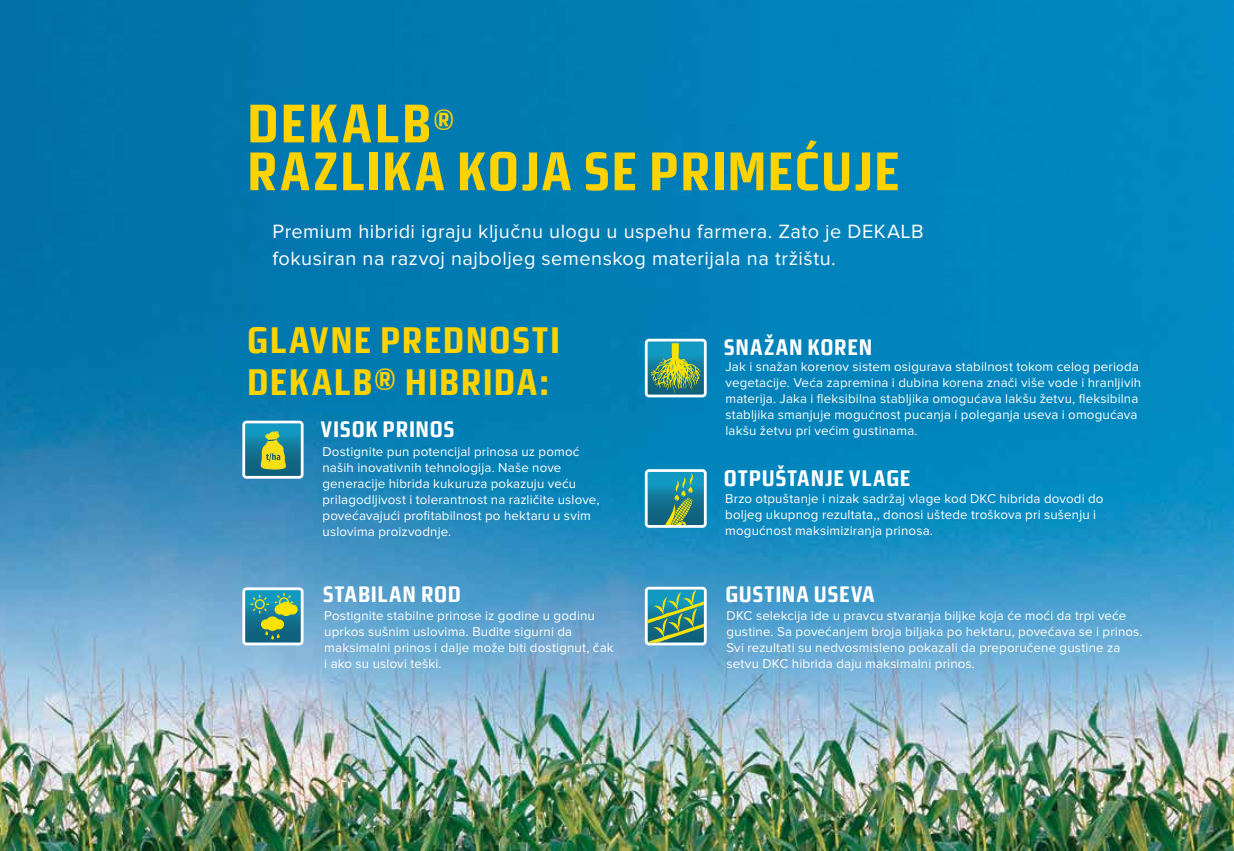
<style>
.page{position:relative;width:1234px;height:851px;background:#fff}
.page>*{position:absolute;margin:0;border:0;box-sizing:border-box;transform-origin:0 0}
.t1{font:700 54.45px/47.8px "Morgan Sans Cond";letter-spacing:.03em;color:#ffd200}
.t2{font:700 37.2px/41.1px "Morgan Sans Cond";letter-spacing:.035em;color:#ffd200}
.t3{font:700 22.5px "Morgan Sans Cond";letter-spacing:.03em;color:#fff}
.t4{font:19.95px/27.2px "Proxima Nova";letter-spacing:.025em;color:#fff}
.t5{font:13.35px/15.9px "Proxima Nova";letter-spacing:.01em;color:#fff}
.s1{font-size:27.9px}
</style>
<div class="page">
<img style="left:0;top:0;width:1233px;height:850px">
<svg style="left:242px;top:587px;width:61px;height:58px"></svg>
<svg style="left:644px;top:339px;width:62px;height:58px"></svg>
<svg style="left:644px;top:469px;width:62px;height:58px"></svg>
<svg style="left:644px;top:586px;width:62px;height:59px"></svg>
<svg style="left:242px;top:420px;width:61px;height:58px"></svg>
<h1 class="t1" style="left:247px;top:101px;width:653px">DEKALB<sup>®<br></sup>RAZLIKA KOJA SE PRIMEĆUJE</h1>
<h3 class="t4" style="left:272px;top:219px;width:652px">Premium hibridi igraju ključnu ulogu u uspehu farmera. Zato je DEKALB fokusiran na razvoj najboljeg semenskog materijala na tržištu.</h3>
<h2 class="t2" style="left:247px;top:320px;width:314px">GLAVNE PREDNOSTI<br>DEKALB<span class="s1">®</span> HIBRIDA:</h2>
<h3 class="t3" style="left:321px;top:415px;width:135px">VISOK PRINOS</h3>
<p class="t5" style="left:322px;top:444px;width:278px">Dostignite pun potencijal prinosa uz pomoć naših inovativnih tehnologija. Naše nove generacije hibrida kukuruza pokazuju veću prilagodljivost i tolerantnost na različite uslove, povećavajući profitabilnost po hektaru u svim uslovima proizvodnje.</p>
<h3 class="t3" style="left:323px;top:580px;width:140px">STABILAN ROD</h3>
<p class="t5" style="left:324px;top:608px;width:291px">Postignite stabilne prinose iz godine u godinu uprkos sušnim uslovima. Budite sigurni da maksimalni prinos i dalje može biti dostignut, čak i ako su uslovi teški.</p>
<h3 class="t3" style="left:723px;top:333px;width:150px">SNAŽAN KOREN</h3>
<p class="t5" style="left:725px;top:359px;width:417px">Jak i snažan korenov sistem osigurava stabilnost tokom celog perioda vegetacije. Veća zapremina i dubina korena znači više vode i hranljivih materija. Jaka i fleksibilna stabljika omogućava lakšu žetvu, fleksibilna stabljika smanjuje mogućnost pucanja i poleganja useva i omogućava lakšu žetvu pri većim gustinama.</p>
<h3 class="t3" style="left:723px;top:464px;width:188px">OTPUŠTANJE VLAGE</h3>
<p class="t5" style="left:725px;top:491px;width:380px">Brzo otpuštanje i nizak sadržaj vlage kod DKC hibrida dovodi do boljeg ukupnog rezultata,, donosi uštede troškova pri sušenju i mogućnost maksimiziranja prinosa.</p>
<h3 class="t3" style="left:725px;top:580px;width:151px">GUSTINA USEVA</h3>
<p class="t5" style="left:726px;top:608px;width:417px">DKC selekcija ide u pravcu stvaranja biljke koja će moći da trpi veće gustine. Sa povećanjem broja biljaka po hektaru, povećava se i prinos.<br>Svi rezultati su nedvosmisleno pokazali da preporučene gustine za setvu DKC hibrida daju maksimalni prinos.</p>
</div>
